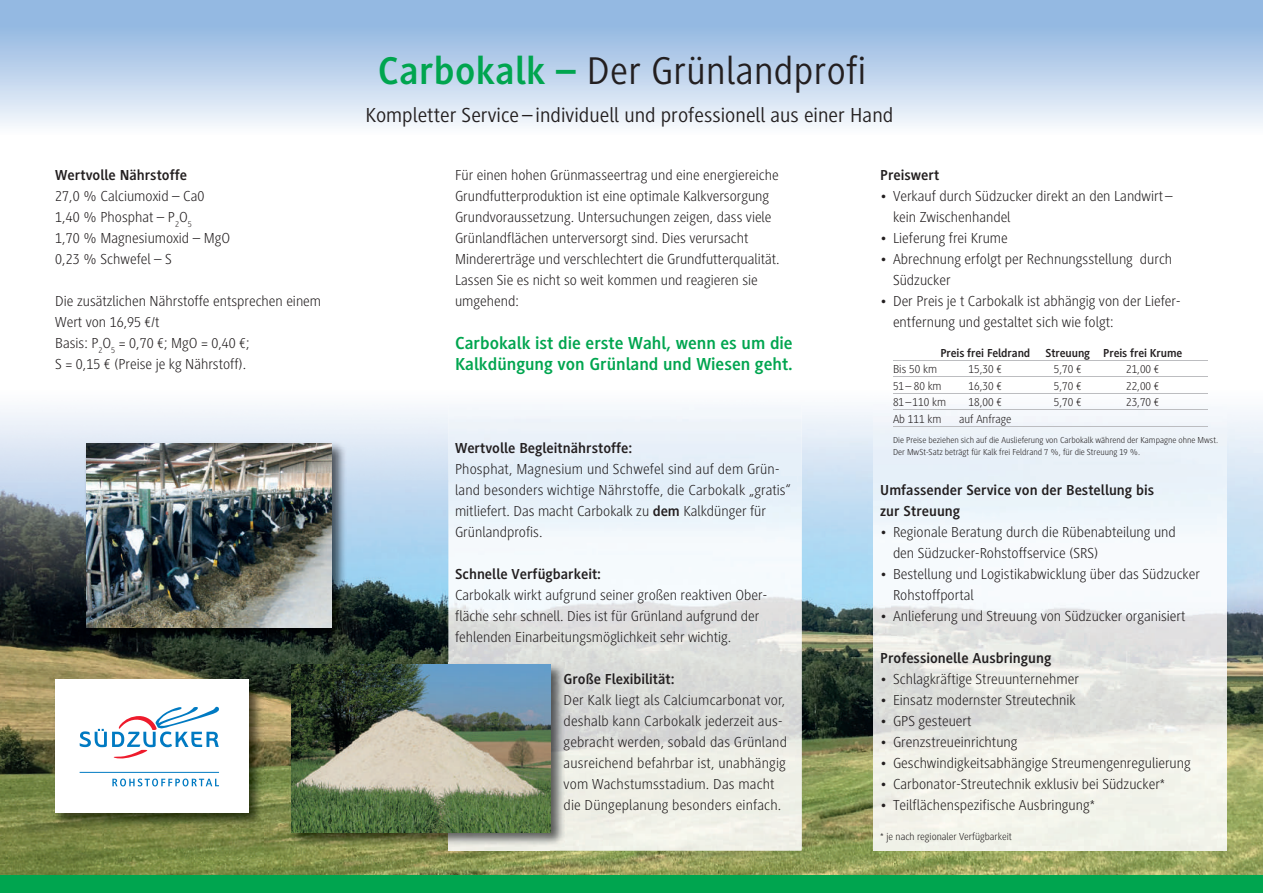
<style>
.page{position:relative;width:1263px;height:893px;background:#fff}
.page>*{position:absolute;margin:0;border:0;box-sizing:border-box;transform-origin:0 0}
.t1{font:40.05px "Generis Sans Std";letter-spacing:.01em;color:#231f20}
.t2{font:21px "Generis Sans Std";color:#231f20}
.t3{font:700 18px/21.6px "Generis Sans Std";color:#00a54f}
.t4{font:300 15px/21px "Generis Sans Std";color:#231f20}
.t5{font:700 15px/21px "Generis Sans Std";color:#231f20}
.t6{font:300 12px "Generis Sans Std";color:#231f20}
.t7{font:700 12px "Generis Sans Std";letter-spacing:-.01em;color:#231f20}
.t8{font:300 10.5px "Generis Sans Std";color:#231f20}
.t9{font:300 9px/12px "Generis Sans Std";color:#231f20}
.s1{font-weight:700;color:#00a54f}
.s2{font-weight:700}
</style>
<div class="page">
<img style="left:790px;top:429px;width:104px;height:447px">
<img style="left:1211px;top:429px;width:52px;height:447px">
<img style="left:0;top:481px;width:105px;height:395px">
<img style="left:316px;top:481px;width:133px;height:181px">
<img style="left:105px;top:641px;width:211px;height:46px">
<img style="left:263px;top:687px;width:52px;height:189px">
<img style="left:105px;top:827px;width:158px;height:49px">
<img style="left:315px;top:847px;width:475px;height:29px">
<img style="left:894px;top:850px;width:317px;height:26px">
<div style="left:0;top:0;width:1263px;height:135px;background:linear-gradient(to bottom,#83addd,#f7f9fc)"></div>
<img style="left:449px;top:847px;width:101px;height:3px">
<img style="left:874px;top:405px;width:353px;height:445px">
<img style="left:84px;top:441px;width:262px;height:200px">
<img style="left:86px;top:443px;width:246px;height:184px">
<img style="left:290px;top:662px;width:275px;height:185px">
<img style="left:292px;top:664px;width:259px;height:168px">
<img style="left:53px;top:677px;width:210px;height:150px">
<div style="left:55px;top:679px;width:194px;height:134px;background:#fff"></div>
<svg style="left:80px;top:706px;width:139px;height:52px"></svg>
<hr style="left:80px;top:772px;width:139px;height:1px;background:#007ac2">
<svg style="left:112px;top:778px;width:107px;height:8px"></svg>
<div style="left:0;top:876px;width:1263px;height:17px;background:#00a54f"></div>
<hr style="left:893px;top:360px;width:315px;height:1px;background:#bcbdc0">
<hr style="left:893px;top:376px;width:315px;height:1px;background:#bcbdc0">
<hr style="left:893px;top:393px;width:315px;height:1px;background:#bcbdc0">
<hr style="left:893px;top:409px;width:315px;height:1px;background:#bcbdc0">
<hr style="left:893px;top:426px;width:315px;height:1px;background:#bcbdc0">
<p class="t5" style="left:55px;top:165px;width:133px">Wertvolle Nährstoffe</p>
<p class="t4" style="left:55px;top:186px;width:176px">27,0 % Calciumoxid – Ca0<br>1,40 % Phosphat – P<sub>2</sub>O<sub>5<br></sub>1,70 % Magnesiumoxid – MgO<br>0,23 % Schwefel – S</p>
<p class="t4" style="left:55px;top:291px;width:267px">Die zusätzlichen Nährstoffe entsprechen einem Wert von 16,95 €/t<br>Basis: P<sub>2</sub>O<sub>5</sub> = 0,70 €; MgO = 0,40 €;<br>S = 0,15 € (Preise je kg Nährstoff).</p>
<h1 class="t1" style="left:378px;top:50px;width:490px"><span class="s1">Carbokalk –</span> Der Grünlandprofi</h1>
<h2 class="t2" style="left:365px;top:103px;width:529px">Kompletter Service – individuell und professionell aus einer Hand</h2>
<p class="t4" style="left:455px;top:165px;width:326px">Für einen hohen Grünmasseertrag und eine energiereiche Grundfutterproduktion ist eine optimale Kalkversorgung Grundvoraussetzung. Untersuchungen zeigen, dass viele Grünlandflächen unterversorgt sind. Dies verursacht Mindererträge und verschlechtert die Grundfutterqualität.<br>Lassen Sie es nicht so weit kommen und reagieren sie umgehend:</p>
<p class="t3" style="left:455px;top:332px;width:339px">Carbokalk ist die erste Wahl, wenn es um die<br>Kalkdüngung von Grünland und Wiesen geht.</p>
<p class="t5" style="left:455px;top:438px;width:179px">Wertvolle Begleitnährstoffe:</p>
<p class="t4" style="left:455px;top:459px;width:338px">Phosphat, Magnesium und Schwefel sind auf dem Grün&shy;land besonders wichtige Nährstoffe, die Carbokalk „gratis“ mit liefert. Das macht Carbokalk zu <span class="s2">dem</span> Kalkdünger für Grünlandprofis.</p>
<p class="t5" style="left:455px;top:564px;width:148px">Schnelle Verfügbarkeit:</p>
<p class="t4" style="left:455px;top:585px;width:314px">Carbokalk wirkt aufgrund seiner großen reaktiven Ober&shy;fläche sehr schnell. Dies ist für Grünland aufgrund der fehlenden Einarbeitungsmöglichkeit sehr wichtig.</p>
<p class="t5" style="left:563px;top:669px;width:113px">Große Flexibilität:</p>
<p class="t4" style="left:563px;top:690px;width:225px">Der Kalk liegt als Calciumcarbonat vor, deshalb kann Carbo kalk jederzeit aus&shy;gebracht werden, sobald das Grünland ausreichend befahrbar ist, unabhängig vom Wachstums stadium. Das macht die Düngeplanung besonders einfach.</p>
<p class="t5" style="left:880px;top:165px;width:61px">Preiswert</p>
<p class="t4" style="left:893px;top:186px;width:281px;text-indent:-13px">• Verkauf durch Südzucker direkt an den Landwirt – kein Zwischenhandel</p>
<p class="t4" style="left:880px;top:228px;width:129px">• Lieferung frei Krume</p>
<p class="t4" style="left:893px;top:249px;width:281px;text-indent:-13px">• Abrechnung erfolgt per Rechnungsstellung durch<br>Südzucker</p>
<p class="t4" style="left:893px;top:291px;width:289px;text-indent:-13px">• Der Preis je t Carbokalk ist abhängig von der Liefer&shy;entfernung und gestaltet sich wie folgt:</p>
<p class="t7" style="left:940px;top:346px;width:91px">Preis frei Feldrand</p>
<p class="t7" style="left:1046px;top:346px;width:138px">Streuung Preis frei Krume</p>
<p class="t6" style="left:893px;top:363px;width:46px">Bis 50 km</p>
<p class="t6" style="left:968px;top:363px;width:35px">15,30 €</p>
<p class="t6" style="left:1054px;top:363px;width:29px">5,70 €</p>
<p class="t6" style="left:1126px;top:363px;width:35px">21,00 €</p>
<p class="t6" style="left:893px;top:379px;width:50px">51– 80 km</p>
<p class="t6" style="left:968px;top:379px;width:35px">16,30 €</p>
<p class="t6" style="left:1054px;top:379px;width:29px">5,70 €</p>
<p class="t6" style="left:1126px;top:379px;width:35px">22,00 €</p>
<p class="t6" style="left:893px;top:396px;width:55px">81–110 km</p>
<p class="t6" style="left:968px;top:396px;width:35px">18,00 €</p>
<p class="t6" style="left:1054px;top:396px;width:29px">5,70 €</p>
<p class="t6" style="left:1126px;top:396px;width:35px">23,70 €</p>
<p class="t6" style="left:893px;top:412px;width:50px">Ab 111 km</p>
<p class="t6" style="left:959px;top:412px;width:54px">auf Anfrage</p>
<p class="t9" style="left:893px;top:434px;width:327px">Die Preise beziehen sich auf die Auslieferung von Carbokalk während der Kampagne ohne Mwst.<br>Der MwSt-Satz beträgt für Kalk frei Feldrand 7 %, für die Streuung 19 %.</p>
<p class="t5" style="left:880px;top:480px;width:275px">Umfassender Service von der Bestellung bis zur Streuung</p>
<p class="t4" style="left:893px;top:522px;width:284px;text-indent:-13px">• Regionale Beratung durch die Rübenabteilung und den Südzucker-Rohstoffservice (SRS)</p>
<p class="t4" style="left:893px;top:564px;width:308px;text-indent:-13px">• Bestellung und Logistikabwicklung über das Südzucker<br>Rohstoffportal</p>
<p class="t4" style="left:880px;top:606px;width:307px">• Anlieferung und Streuung von Südzucker organisiert</p>
<p class="t5" style="left:880px;top:648px;width:172px">Professionelle Ausbringung</p>
<p class="t4" style="left:880px;top:669px;width:200px">• Schlagkräftige Streuunternehmer</p>
<p class="t4" style="left:880px;top:690px;width:197px">• Einsatz modernster Streutechnik</p>
<p class="t4" style="left:880px;top:711px;width:93px">• GPS gesteuert</p>
<p class="t4" style="left:880px;top:732px;width:139px">• Grenzstreueinrichtung</p>
<p class="t4" style="left:880px;top:753px;width:312px">• Geschwindigkeitsabhängige Streumengen regulierung</p>
<p class="t4" style="left:880px;top:774px;width:286px">• Carbonator-Streutechnik exklusiv bei Südzucker*</p>
<p class="t4" style="left:880px;top:795px;width:216px">• Teilflächenspezifische Ausbringung*</p>
<p class="t8" style="left:880px;top:830px;width:133px">* je nach regionaler Verfügbarkeit</p>
</div>
